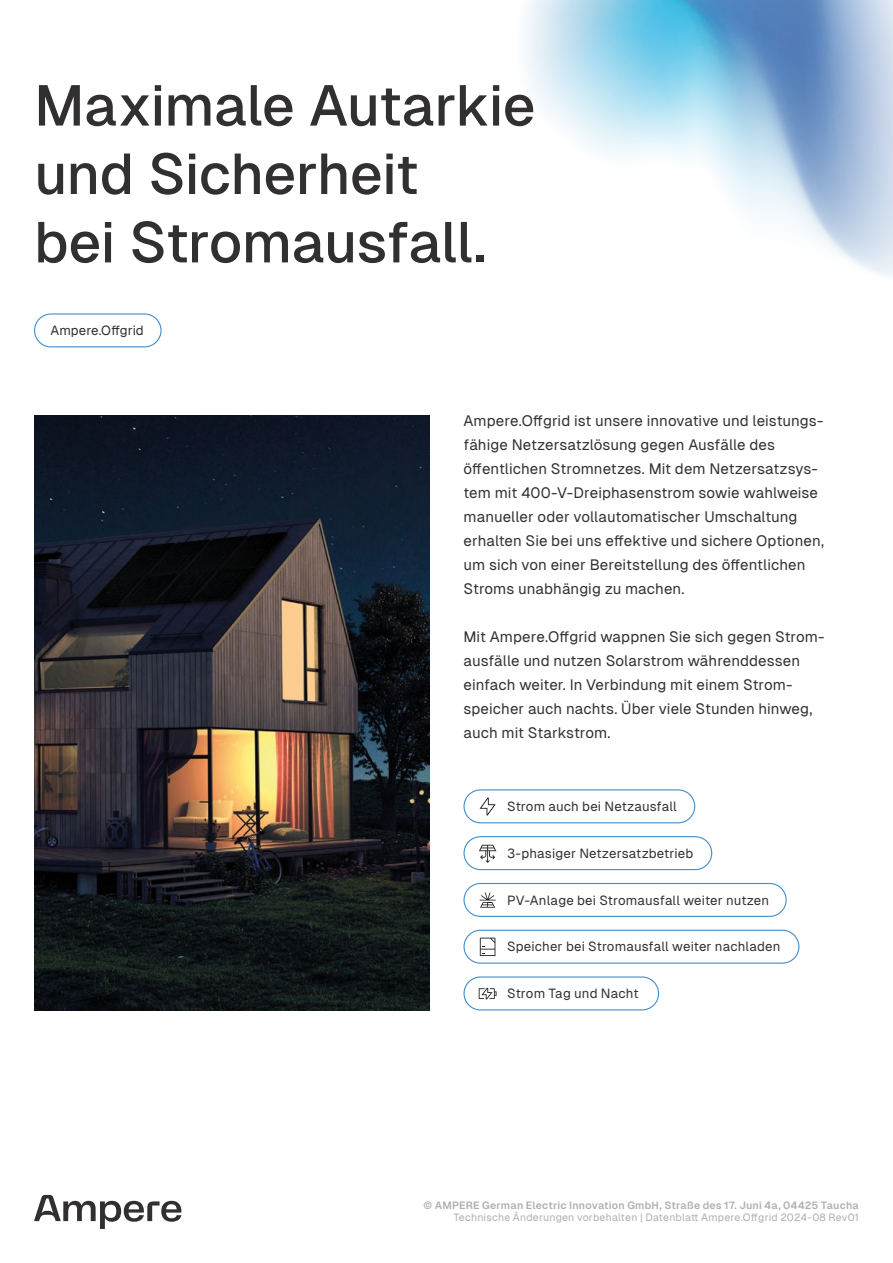
<style>
.page{position:relative;width:893px;height:1263px;background:#fff}
.page>*{position:absolute;margin:0;border:0;box-sizing:border-box;transform-origin:0 0}
.t1{font:500 57px/68.4px "Geist";letter-spacing:-.015em;color:#312f30}
.t2{font:15px/24px "Geist";color:#312f30}
.t3{font:13.2px "Geist";letter-spacing:.005em;color:#312f30}
.t4{font:10.5px "Geist";letter-spacing:.015em;color:#aeafb3}
.t5{font:600 10.5px "Geist";letter-spacing:.02em;color:#aeafb3}
</style>
<div class="page">
<img style="left:525px;top:0;width:368px;height:276px">
<svg style="left:34px;top:1195px;width:147px;height:34px"></svg>
<img style="left:34px;top:415px;width:395px;height:595px">
<div style="left:34px;top:313px;width:128px;height:34px;border:1px solid #448dcb;border-radius:16px"></div>
<svg style="left:480px;top:797px;width:16px;height:18px"></svg>
<div style="left:463px;top:789px;width:232px;height:34px;border:1px solid #448dcb;border-radius:16px"></div>
<svg style="left:479px;top:845px;width:17px;height:18px"></svg>
<div style="left:463px;top:836px;width:249px;height:34px;border:1px solid #448dcb;border-radius:16px"></div>
<svg style="left:480px;top:892px;width:16px;height:16px"></svg>
<div style="left:463px;top:883px;width:324px;height:34px;border:1px solid #448dcb;border-radius:16px"></div>
<svg style="left:480px;top:938px;width:15px;height:18px"></svg>
<div style="left:463px;top:930px;width:336px;height:34px;border:1px solid #448dcb;border-radius:16px"></div>
<svg style="left:479px;top:988px;width:18px;height:11px"></svg>
<div style="left:463px;top:976px;width:196px;height:34px;border:1px solid #448dcb;border-radius:16px"></div>
<h1 class="t1" style="left:34px;top:71px;width:503px">Maximale Autarkie und Sicherheit<br>bei Stromausfall.</h1>
<p class="t3" style="left:50px;top:323px;width:95px">Ampere.Offgrid</p>
<p class="t2" style="left:463px;top:409px;width:362px">Ampere.Offgrid ist unsere innovative und leistungs&shy;fähige Netzersatzlösung gegen Ausfälle des öffentlichen Stromnetzes. Mit dem Netzersatzsys&shy;tem mit 400-V-Dreiphasenstrom sowie wahlweise manueller oder vollautomatischer Umschaltung erhalten Sie bei uns effektive und sichere Optionen, um sich von einer Bereitstellung des öffentlichen Stroms unabhängig zu machen.</p>
<p class="t2" style="left:463px;top:625px;width:363px">Mit Ampere.Offgrid wappnen Sie sich gegen Strom&shy;ausfälle und nutzen Solarstrom währenddessen einfach weiter. In Verbindung mit einem Strom&shy;speicher auch nachts. Über viele Stunden hinweg, auch mit Starkstrom.</p>
<p class="t3" style="left:507px;top:798px;width:171px">Strom auch bei Netzausfall</p>
<p class="t3" style="left:507px;top:845px;width:188px">3-phasiger Netzersatzbetrieb</p>
<p class="t3" style="left:507px;top:892px;width:263px">PV-Anlage bei Stromausfall weiter nutzen</p>
<p class="t3" style="left:507px;top:939px;width:275px">Speicher bei Stromausfall weiter nachladen</p>
<p class="t3" style="left:507px;top:985px;width:133px">Strom Tag und Nacht</p>
<p class="t5" style="left:423px;top:1198px;width:437px">© AMPERE German Electric Innovation GmbH, Straße des 17. Juni 4a, 04425 Taucha</p>
<p class="t4" style="left:453px;top:1211px;width:407px">Technische Änderungen vorbehalten | Datenblatt Ampere.Offgrid 2024-08 Rev01</p>
</div>
